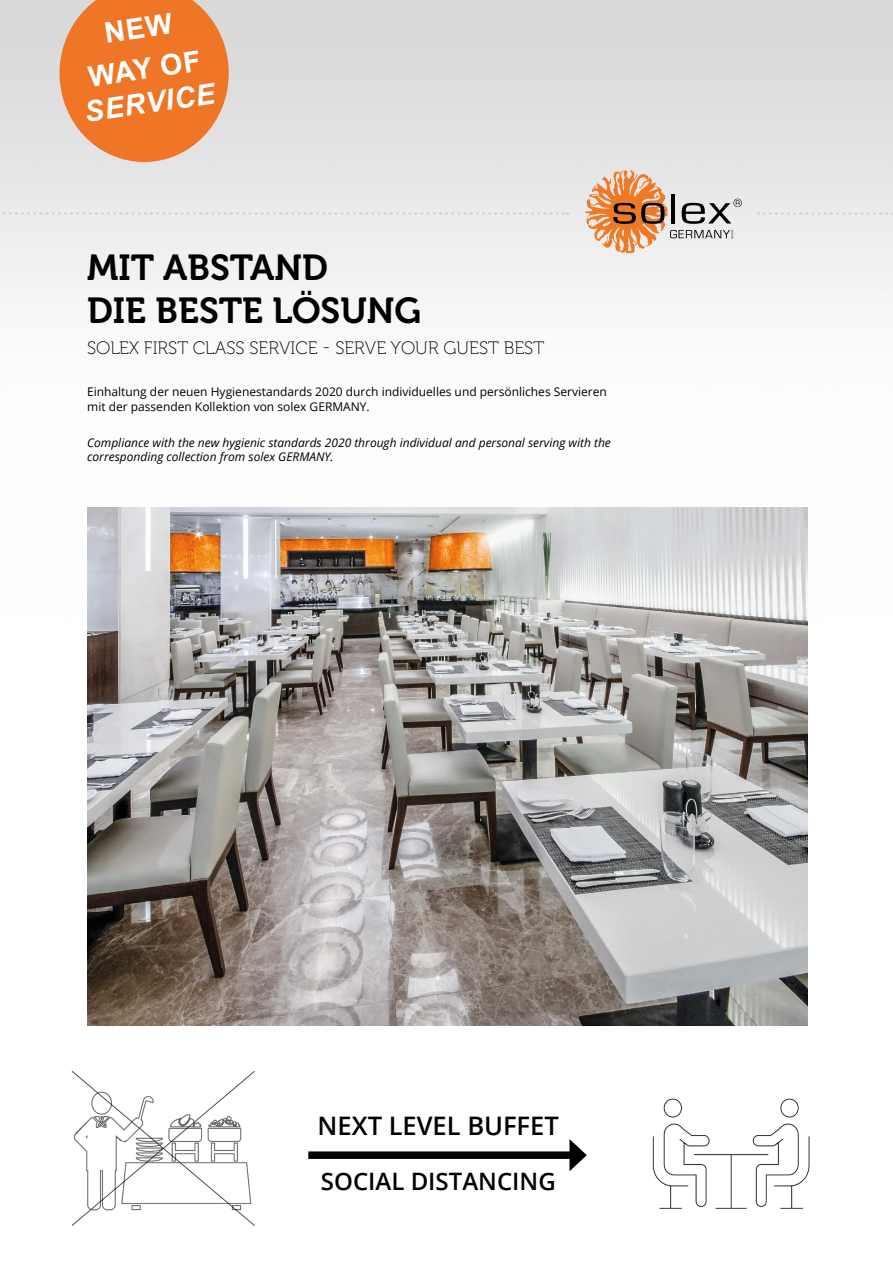
<style>
.page{position:relative;width:893px;height:1263px;background:#fff}
.page>*{position:absolute;margin:0;border:0;box-sizing:border-box;transform-origin:0 0}
.t1{font:36px/43.2px "Museo 700";color:#000}
.t2{font:700 28.5px/41.4px "Arial";color:#fff;text-align:center}
.t3{font:italic 700 28.5px "Arial";color:#fff}
.t4{font:600 25.5px "Open Sans";color:#000}
.t5{font:600 24px "Open Sans";color:#000}
.t6{font:18px "Museo 100";color:#000}
.t7{font:italic 12px/14.4px "Open Sans";color:#000}
.t8{font:12px/14.4px "Open Sans";color:#000}
</style>
<div class="page">
<img style="left:0;top:0;width:893px;height:1172px">
<svg style="left:585px;top:170px;width:157px;height:83px;background:#d7b9a4"></svg>
<svg style="left:0;top:212px;width:568px;height:3px;background:#e2e2e2"></svg>
<svg style="left:758px;top:212px;width:135px;height:3px"></svg>
<img style="left:87px;top:508px;width:721px;height:517px">
<svg style="left:71px;top:1070px;width:185px;height:156px"></svg>
<img style="left:59px;top:1081px;width:215px;height:141px">
<svg style="left:60px;top:0;width:169px;height:162px;background:#eb8846"></svg>
<img style="left:617px;top:1066px;width:231px;height:143px">
<div style="left:308px;top:1151px;width:268px;height:8px;background:#000"></div>
<svg style="left:569px;top:1139px;width:18px;height:32px"></svg>
<h2 class="t2" style="left:79px;top:17px;width:115px;rotate:-9deg">NEW<br>WAY OF</h2>
<h2 class="t3" style="left:82px;top:94px;width:133px;rotate:-9deg">SERVICE</h2>
<h1 class="t1" style="left:87px;top:247px;width:336px">MIT ABSTAND<br>DIE BESTE LÖSUNG</h1>
<h3 class="t6" style="left:87px;top:338px;width:459px">SOLEX FIRST CLASS SERVICE - SERVE YOUR GUEST BEST</h3>
<p class="t8" style="left:87px;top:384px;width:521px">Einhaltung der neuen Hygienestandards 2020 durch individuelles und persönliches Servieren mit der passenden Kollektion von solex GERMANY.</p>
<p class="t7" style="left:87px;top:435px;width:525px">Compliance with the new hygienic standards 2020 through individual and personal serving with the corresponding collection from solex GERMANY.</p>
<h3 class="t4" style="left:318px;top:1108px;width:243px">NEXT LEVEL BUFFET</h3>
<h3 class="t5" style="left:321px;top:1164px;width:236px">SOCIAL DISTANCING</h3>
</div>
